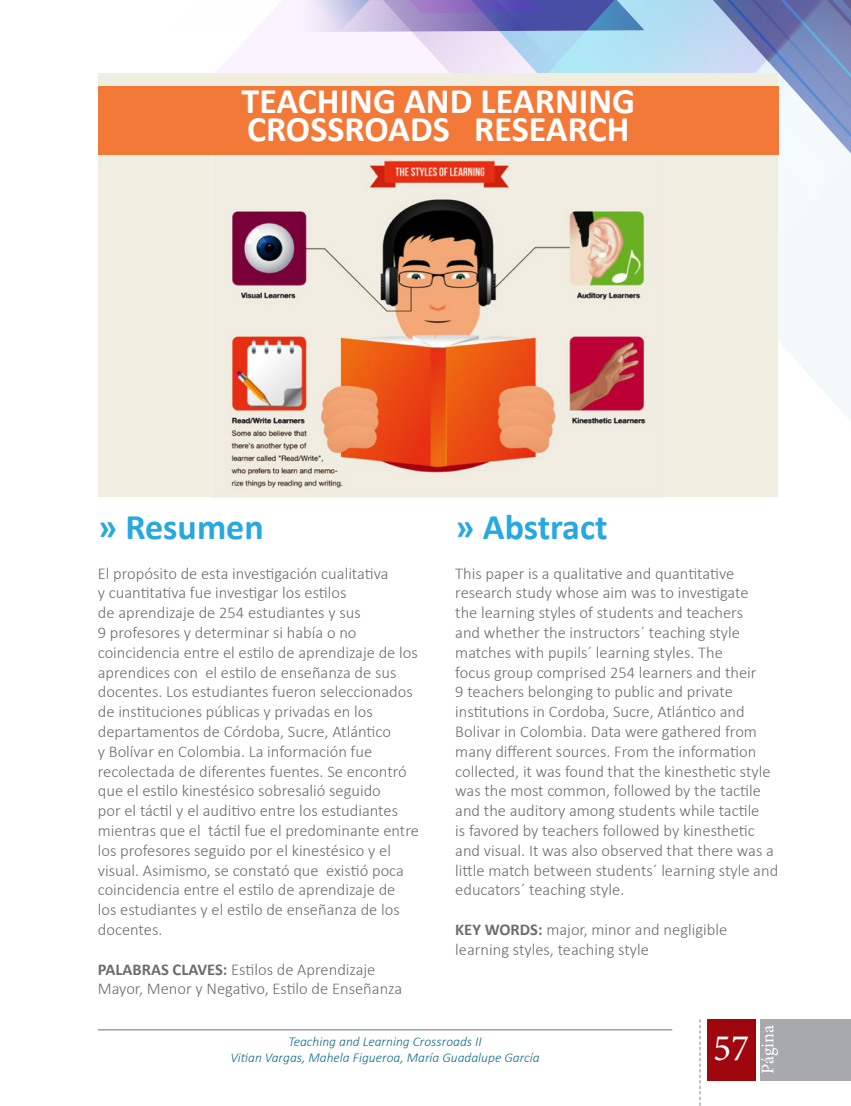
<style>
.page{position:relative;width:851px;height:1106px;background:#fff}
.page>*{position:absolute;margin:0;border:0;box-sizing:border-box;transform-origin:0 0}
.t1{font:37.5px "Minion Pro";color:#fff}
.Contenido{font:700 36px "Calibri";color:#fff}
.Contenido-2{font:700 36px "Calibri";color:#27a8e0}
.t2{font:18px "Minion Pro";letter-spacing:-.005em;color:#fff}
.Contenido-3{font:300 16.5px/19.8px "Calibri";color:#6c6d70}
.Pie_de_Pagina{font:italic 300 13.5px "Calibri";color:#106c91}
.s1{font-weight:700}
</style>
<div class="page">
<svg style="left:565px;top:249px;width:285px;height:249px"></svg>
<svg style="left:98px;top:0;width:501px;height:239px"></svg>
<svg style="left:599px;top:0;width:251px;height:249px"></svg>
<div style="left:760px;top:1019px;width:90px;height:61px;background:#a8a9ad"></div>
<div style="left:707px;top:1019px;width:48px;height:61px;background:#9d070d"></div>
<svg style="left:699px;top:1019px;width:1px;height:87px"></svg>
<div style="left:99px;top:73px;width:678px;height:423px;background:#f0ede1"></div>
<hr style="left:98px;top:1029px;width:574px;height:1px;background:#6c6d70">
<img style="left:212px;top:160px;width:452px;height:337px">
<div style="left:98px;top:86px;width:680px;height:68px;background:#f37939"></div>
<p class="Contenido" style="left:241px;top:78px;width:395px">TEACHING AND LEARNING</p>
<p class="Contenido" style="left:247px;top:106px;width:384px">CROSSROADS RESEARCH</p>
<p class="Contenido-2" style="left:98px;top:504px;width:167px">» Resumen</p>
<p class="Contenido-3" style="left:98px;top:563px;width:322px">El propósito de esta investigación cualitativa<br>y cuantitativa fue investigar los estilos<br>de aprendizaje de 254 estudiantes y sus<br>9 profesores y determinar si había o no coincidencia entre el estilo de aprendizaje de los aprendices con el estilo de enseñanza de sus docentes. Los estudiantes fueron seleccionados de instituciones públicas y privadas en los departamentos de Córdoba, Sucre, Atlántico<br>y Bolívar en Colombia. La información fue recolectada de diferentes fuentes. Se encontró que el estilo kinestésico sobresalió seguido<br>por el táctil y el auditivo entre los estudiantes mientras que el táctil fue el predominante entre los profesores seguido por el kinestésico y el visual. Asimismo, se constató que existió poca coincidencia entre el estilo de aprendizaje de<br>los estudiantes y el estilo de enseñanza de los docentes.</p>
<p class="Contenido-3" style="left:98px;top:959px;width:306px"><span class="s1">PALABRAS CLAVES:</span> Estilos de Aprendizaje<br>Mayor, Menor y Negativo, Estilo de Enseñanza</p>
<p class="Contenido-2" style="left:455px;top:504px;width:154px">» Abstract</p>
<p class="Contenido-3" style="left:455px;top:563px;width:324px">This paper is a qualitative and quantitative research study whose aim was to investigate<br>the learning styles of students and teachers<br>and whether the instructors´ teaching style matches with pupils´ learning styles. The<br>focus group comprised 254 learners and their<br>9 teachers belonging to public and private institutions in Cordoba, Sucre, Atlántico and Bolivar in Colombia. Data were gathered from many different sources. From the information collected, it was found that the kinesthetic style was the most common, followed by the tactile and the auditory among students while tactile<br>is favored by teachers followed by kinesthetic and visual. It was also observed that there was a little match between students´ learning style and educators´ teaching style.</p>
<p class="Contenido-3" style="left:455px;top:919px;width:273px"><span class="s1">KEY WORDS:</span> major, minor and negligible learning styles, teaching style</p>
<p class="Pie_de_Pagina" style="left:288px;top:1032px;width:195px">Teaching and Learning Crossroads II</p>
<p class="Pie_de_Pagina" style="left:230px;top:1049px;width:311px">Vitian Vargas, Mahela Figueroa, María Guadalupe García</p>
<h1 class="t1" style="left:713px;top:1023px;width:37px">57</h1>
<p class="t2" style="left:755px;top:1073px;width:50px;rotate:-90deg">Página</p>
</div>
